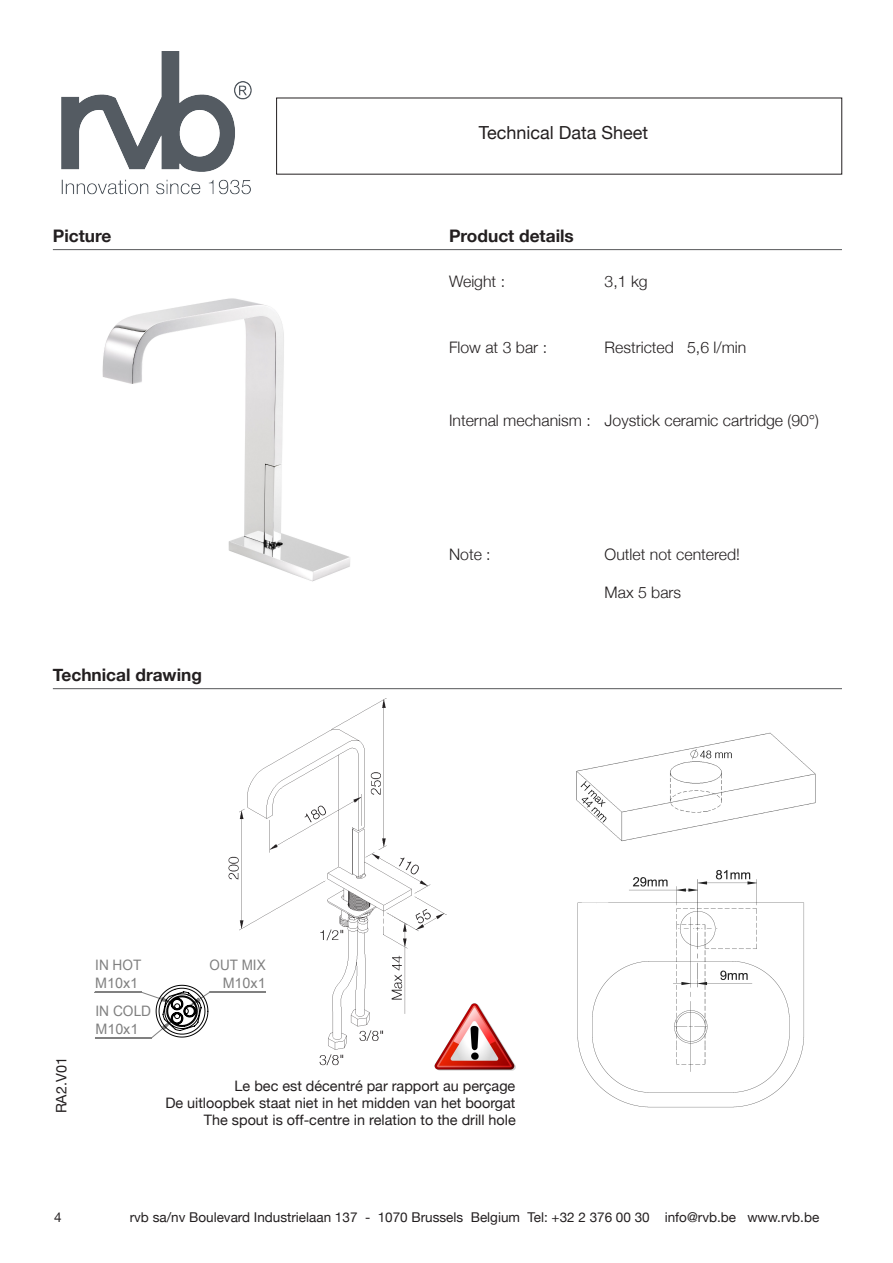
<style>
.page{position:relative;width:893px;height:1263px;background:#fff}
.page>*{position:absolute;margin:0;border:0;box-sizing:border-box;transform-origin:0 0}
.t1{font:18px "Helvetica Neue";color:#231f20}
.t2{font:700 17.25px "Helvetica Neue";color:#231f20}
.t3{font:17.25px "Helvetica Neue";color:#231f20}
.t4{font:300 15.9px "Helvetica Neue";color:#231f20}
.t5{font:14.4px/17.2px "Helvetica Neue";color:#231f20;text-align:right}
.t6{font:14.4px/18.5px "Arial Unicode MS";color:#808080;scale:.95 1}
.t7{font:14.4px/18.5px "Arial Unicode MS";color:#808080;text-align:right;scale:.93 1}
.t8{font:13.5px "Helvetica Neue";color:#231f20}
</style>
<div class="page">
<img style="left:61px;top:51px;width:216px;height:144px">
<hr style="left:53px;top:688px;width:789px;height:1px;background:#57585a">
<hr style="left:53px;top:249px;width:789px;height:1px;background:#57585a">
<img style="left:102px;top:298px;width:248px;height:284px">
<img style="left:228px;top:698px;width:239px;height:373px">
<img style="left:467px;top:732px;width:349px;height:376px">
<div style="left:73px;top:936px;width:213px;height:141px;background:#fff"></div>
<hr style="left:95px;top:992px;width:46px;height:1px;background:#808080">
<hr style="left:95px;top:1038px;width:56px;height:1px;background:#808080">
<svg style="left:141px;top:984px;width:125px;height:54px"></svg>
<img style="left:434px;top:1002px;width:81px;height:68px">
<p class="t2" style="left:53px;top:225px;width:60px">Picture</p>
<p class="t2" style="left:53px;top:664px;width:151px">Technical drawing</p>
<p class="t6" style="left:95px;top:955px;width:50px">IN HOT<br>M10x1</p>
<p class="t6" style="left:95px;top:1001px;width:60px">IN COLD<br>M10x1</p>
<p class="t7" style="left:210px;top:955px;width:62px">OUT MIX<br>M10x1</p>
<p class="t1" style="left:479px;top:122px;width:171px">Technical Data Sheet</p>
<p class="t2" style="left:449px;top:225px;width:126px">Product details</p>
<p class="t4" style="left:449px;top:272px;width:58px">Weight :</p>
<p class="t4" style="left:605px;top:272px;width:45px">3,1 kg</p>
<p class="t3" style="left:614px;top:336px;width:118px">7 l/min at 3 bar</p>
<p class="t4" style="left:449px;top:337px;width:100px">Flow at 3 bar :</p>
<p class="t4" style="left:605px;top:337px;width:143px">Restricted 5,6 l/min</p>
<p class="t3" style="left:438px;top:338px;width:38px">Flow</p>
<p class="t4" style="left:449px;top:411px;width:372px">Internal mechanism : Joystick ceramic cartridge (90°)</p>
<p class="t4" style="left:449px;top:545px;width:43px">Note :</p>
<p class="t4" style="left:605px;top:545px;width:137px">Outlet not centered!</p>
<p class="t4" style="left:605px;top:583px;width:78px">Max 5 bars</p>
<p class="t5" style="left:53px;top:1113px;width:58px;rotate:-90deg">RA2.V01</p>
<p class="t5" style="left:165px;top:1077px;width:352px">Le bec est décentré par rapport au perçage<br>De uitloopbek staat niet in het midden van het boorgat<br>The spout is off-centre in relation to the drill hole</p>
<p class="t8" style="left:54px;top:1209px;width:9px">4</p>
<p class="t8" style="left:130px;top:1209px;width:691px">rvb sa/nv Boulevard Industrielaan 137 - 1070 Brussels Belgium Tel: +32 2 376 00 30 info@rvb.be www.rvb.be</p>
</div>
